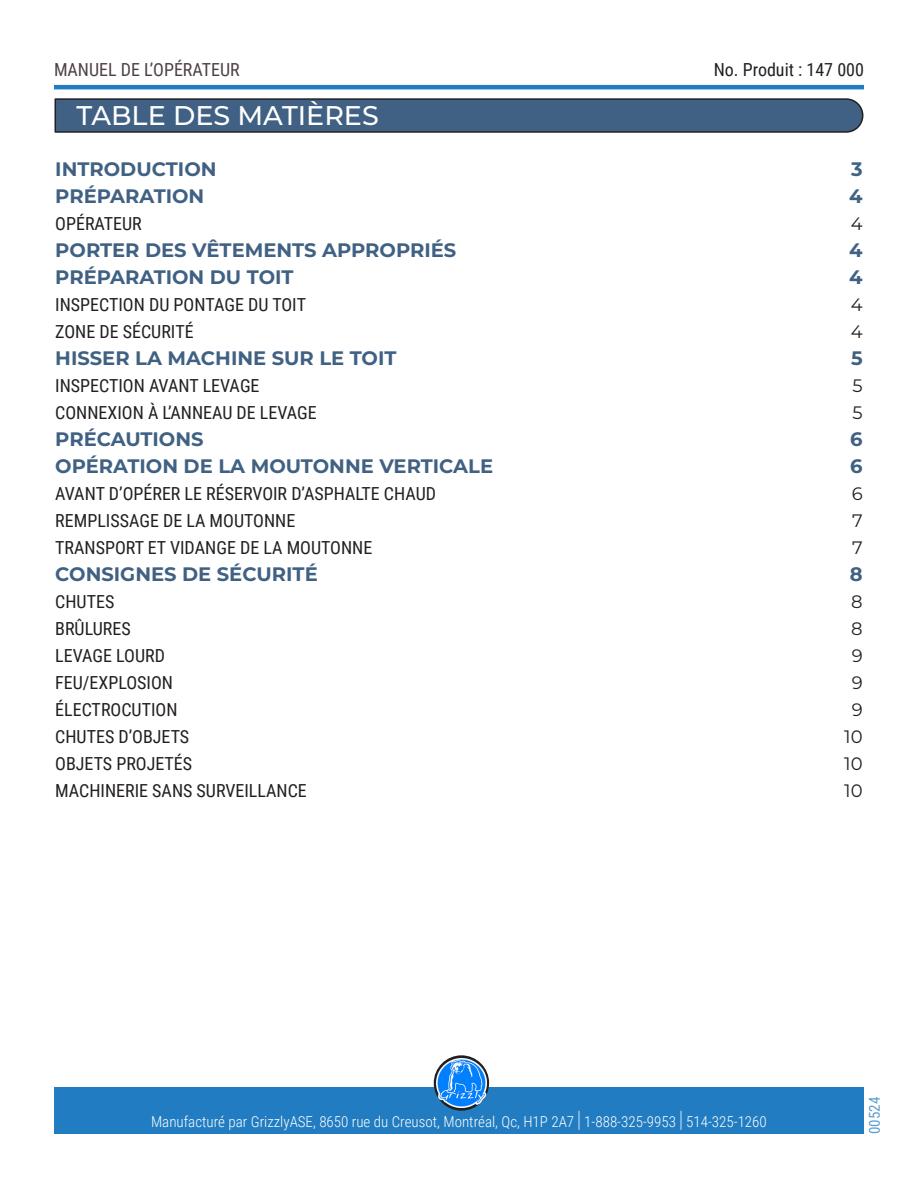
<style>
.page{position:relative;width:918px;height:1188px;background:#fff}
.page>*{position:absolute;margin:0;border:0;box-sizing:border-box;transform-origin:0 0}
.Titre1{font:500 27px "Montserrat";color:#fff}
.t1{font:700 19.5px "Montserrat";color:#406183}
.t2{font:18px "Roboto Condensed";color:#231f20}
.t3{font:18px "Roboto Condensed";color:#130003}
.t4{font:18px "Montserrat";color:#231f20}
.t5{font:300 15px "Roboto Condensed";color:#fff}
.t6{font:15px "Roboto Condensed";color:#217cc0}
.s1{font-size:22.5px}
</style>
<div class="page">
<hr style="left:54px;top:85px;width:810px;height:4px;background:#217cc1">
<div style="left:54px;top:1088px;width:810px;height:46px;background:#217cc1"></div>
<svg style="left:434px;top:1055px;width:55px;height:56px"></svg>
<img style="left:437px;top:1058px;width:49px;height:50px">
<svg style="left:54px;top:98px;width:810px;height:35px;background:#415e7c"></svg>
<p class="t3" style="left:54px;top:57px;width:187px">MANUEL DE L’OPÉRATEUR</p>
<p class="t2" style="left:714px;top:57px;width:152px">No. Produit : 147 000</p>
<p class="Titre1" style="left:77px;top:97px;width:304px">TABLE DES MATIÈRES</p>
<p class="t1" style="left:55px;top:155px;width:163px">INTRODUCTION</p>
<p class="t1" style="left:851px;top:155px;width:13px">3</p>
<p class="t1" style="left:55px;top:182px;width:151px">PRÉPARATION</p>
<p class="t1" style="left:849px;top:182px;width:15px">4</p>
<p class="t2" style="left:55px;top:211px;width:88px">OPÉRATEUR</p>
<p class="t4" style="left:851px;top:211px;width:13px">4</p>
<p class="t1" style="left:55px;top:236px;width:403px">PORTER DES VÊTEMENTS APPROPRIÉS</p>
<p class="t1" style="left:849px;top:236px;width:15px">4</p>
<p class="t1" style="left:55px;top:263px;width:240px">PRÉPARATION DU TOIT</p>
<p class="t1" style="left:849px;top:263px;width:15px">4</p>
<p class="t2" style="left:55px;top:292px;width:252px">INSPECTION DU PONTAGE DU TOIT</p>
<p class="t4" style="left:851px;top:292px;width:13px">4</p>
<p class="t2" style="left:55px;top:319px;width:140px">ZONE DE SÉCURITÉ</p>
<p class="t4" style="left:851px;top:319px;width:13px">4</p>
<p class="t1" style="left:55px;top:344px;width:343px">HISSER LA MACHINE SUR LE TOIT</p>
<p class="t1" style="left:851px;top:344px;width:13px">5</p>
<p class="t2" style="left:55px;top:373px;width:206px">INSPECTION AVANT LEVAGE</p>
<p class="t4" style="left:853px;top:373px;width:12px">5</p>
<p class="t2" style="left:55px;top:400px;width:263px">CONNEXION À L’ANNEAU DE LEVAGE</p>
<p class="t4" style="left:853px;top:400px;width:12px">5</p>
<p class="t1" style="left:55px;top:425px;width:150px">PRÉCAUTIONS</p>
<p class="t1" style="left:850px;top:425px;width:14px">6</p>
<p class="t1" style="left:55px;top:452px;width:439px">OPÉRATION DE LA MOUTONNE VERTICALE</p>
<p class="t1" style="left:850px;top:452px;width:14px">6</p>
<p class="t2" style="left:55px;top:481px;width:382px">AVANT D’OPÉRER LE RÉSERVOIR D’ASPHALTE CHAUD</p>
<p class="t4" style="left:852px;top:481px;width:12px">6</p>
<p class="t2" style="left:55px;top:508px;width:242px">REMPLISSAGE DE LA MOUTONNE</p>
<p class="t4" style="left:852px;top:508px;width:12px">7</p>
<p class="t2" style="left:55px;top:535px;width:319px">TRANSPORT ET VIDANGE DE LA MOUTONNE</p>
<p class="t4" style="left:852px;top:535px;width:12px">7</p>
<p class="t1" style="left:55px;top:560px;width:264px">CONSIGNES DE SÉCURITÉ</p>
<p class="t1" style="left:850px;top:560px;width:14px">8</p>
<p class="t2" style="left:55px;top:589px;width:61px">CHUTES</p>
<p class="t4" style="left:851px;top:589px;width:13px">8</p>
<p class="t2" style="left:55px;top:616px;width:77px">BRÛLURES</p>
<p class="t4" style="left:851px;top:616px;width:13px">8</p>
<p class="t2" style="left:55px;top:643px;width:111px">LEVAGE LOURD</p>
<p class="t4" style="left:852px;top:643px;width:12px">9</p>
<p class="t2" style="left:55px;top:670px;width:119px">FEU/EXPLOSION</p>
<p class="t4" style="left:852px;top:670px;width:12px">9</p>
<p class="t2" style="left:55px;top:697px;width:124px">ÉLECTROCUTION</p>
<p class="t4" style="left:852px;top:697px;width:12px">9</p>
<p class="t2" style="left:55px;top:724px;width:135px">CHUTES D’OBJETS</p>
<p class="t4" style="left:844px;top:724px;width:20px">10</p>
<p class="t2" style="left:55px;top:751px;width:138px">OBJETS PROJETÉS</p>
<p class="t4" style="left:844px;top:751px;width:20px">10</p>
<p class="t2" style="left:55px;top:778px;width:253px">MACHINERIE SANS SURVEILLANCE</p>
<p class="t4" style="left:844px;top:778px;width:20px">10</p>
<p class="t5" style="left:151px;top:1111px;width:617px">Manufacturé par GrizzlyASE, 8650 rue du Creusot, Montréal, Qc, H1P 2A7 <span class="s1">|</span> 1-888-325-9953 <span class="s1">|</span> 514-325-1260</p>
<p class="t6" style="left:864px;top:1134px;width:39px;rotate:-90deg">00524</p>
</div>
